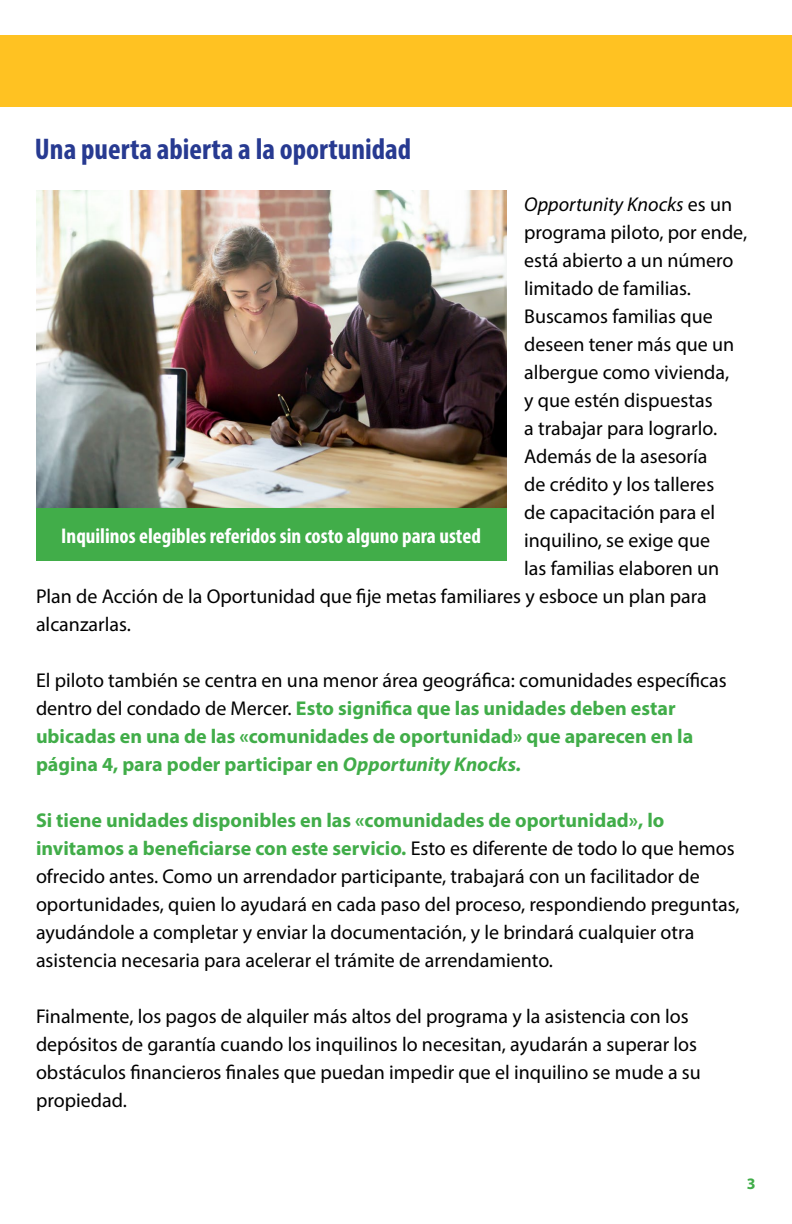
<style>
.page{position:relative;width:792px;height:1224px;background:#fff}
.page>*{position:absolute;margin:0;border:0;box-sizing:border-box;transform-origin:0 0}
.t1{font:700 condensed 30px "Myriad Pro";color:#273a91}
.t2{font:700 condensed 21.4px "Myriad Pro";color:#fff}
.t3{font:20px/28px "Myriad Pro";color:#000}
.t4{font:700 20px/28px "Myriad Pro";color:#41ad49}
.t5{font:italic 20px "Myriad Pro";color:#000}
.t6{font:700 16px "Myriad Pro";color:#41ad49}
.s1{font-style:normal}
.s2{font-weight:400;color:#000}
.s3{font-style:italic}
.s4{font-weight:700;color:#41ad49}
</style>
<div class="page">
<img style="left:36px;top:190px;width:470px;height:319px">
<div style="left:36px;top:509px;width:470px;height:52px;background:#41ad49"></div>
<div style="left:0;top:35px;width:792px;height:72px;background:#ffc222"></div>
<h1 class="t1" style="left:35px;top:130px;width:378px">Una puerta abierta a la oportunidad</h1>
<p class="t5" style="left:524px;top:192px;width:210px">Opportunity Knocks <span class="s1">es un</span></p>
<p class="t3" style="left:524px;top:218px;width:224px">programa piloto, por ende,</p>
<p class="t3" style="left:524px;top:246px;width:211px">está abierto a un número</p>
<p class="t3" style="left:524px;top:274px;width:168px">limitado de familias.</p>
<p class="t3" style="left:524px;top:302px;width:190px">Buscamos familias que</p>
<p class="t3" style="left:524px;top:330px;width:212px">deseen tener más que un</p>
<p class="t3" style="left:524px;top:358px;width:207px">albergue como vivienda,</p>
<p class="t3" style="left:524px;top:386px;width:190px">y que estén dispuestas</p>
<p class="t3" style="left:524px;top:414px;width:195px">a trabajar para lograrlo.</p>
<p class="t3" style="left:524px;top:442px;width:185px">Además de la asesoría</p>
<p class="t3" style="left:524px;top:470px;width:192px">de crédito y los talleres</p>
<p class="t3" style="left:524px;top:498px;width:193px">de capacitación para el</p>
<p class="t3" style="left:524px;top:526px;width:187px">inquilino, se exige que</p>
<p class="t3" style="left:524px;top:554px;width:197px">las familias elaboren un</p>
<p class="t3" style="left:36px;top:582px;width:672px">Plan de Acción de la Oportunidad que fije metas familiares y esboce un plan para</p>
<p class="t3" style="left:36px;top:610px;width:97px">alcanzarlas.</p>
<p class="t2" style="left:61px;top:523px;width:421px">Inquilinos elegibles referidos sin costo alguno para usted</p>
<p class="t4" style="left:36px;top:665px;width:692px"><span class="s2">El piloto también se centra en una menor área geográfica: comunidades específicas dentro del condado de Mercer.</span> Esto significa que las unidades deben estar ubicadas en una de las «comunidades de oportunidad» que aparecen en la página 4, para poder participar en <span class="s3">Opportunity Knocks.</span></p>
<p class="t3" style="left:36px;top:806px;width:705px"><span class="s4">Si tiene unidades disponibles en las «comunidades de oportunidad», lo invitamos a beneficiarse con este servicio.</span> Esto es diferente de todo lo que hemos ofrecido antes. Como un arrendador participante, trabajará con un facilitador de oportunidades, quien lo ayudará en cada paso del proceso, respondiendo preguntas, ayudándole a completar y enviar la documentación, y le brindará cualquier otra asistencia necesaria para acelerar el trámite de arrendamiento.</p>
<p class="t3" style="left:36px;top:1002px;width:666px">Finalmente, los pagos de alquiler más altos del programa y la asistencia con los depósitos de garantía cuando los inquilinos lo necesitan, ayudarán a superar los obstáculos financieros finales que puedan impedir que el inquilino se mude a su propiedad.</p>
<p class="t6" style="left:747px;top:1173px;width:10px">3</p>
</div>
